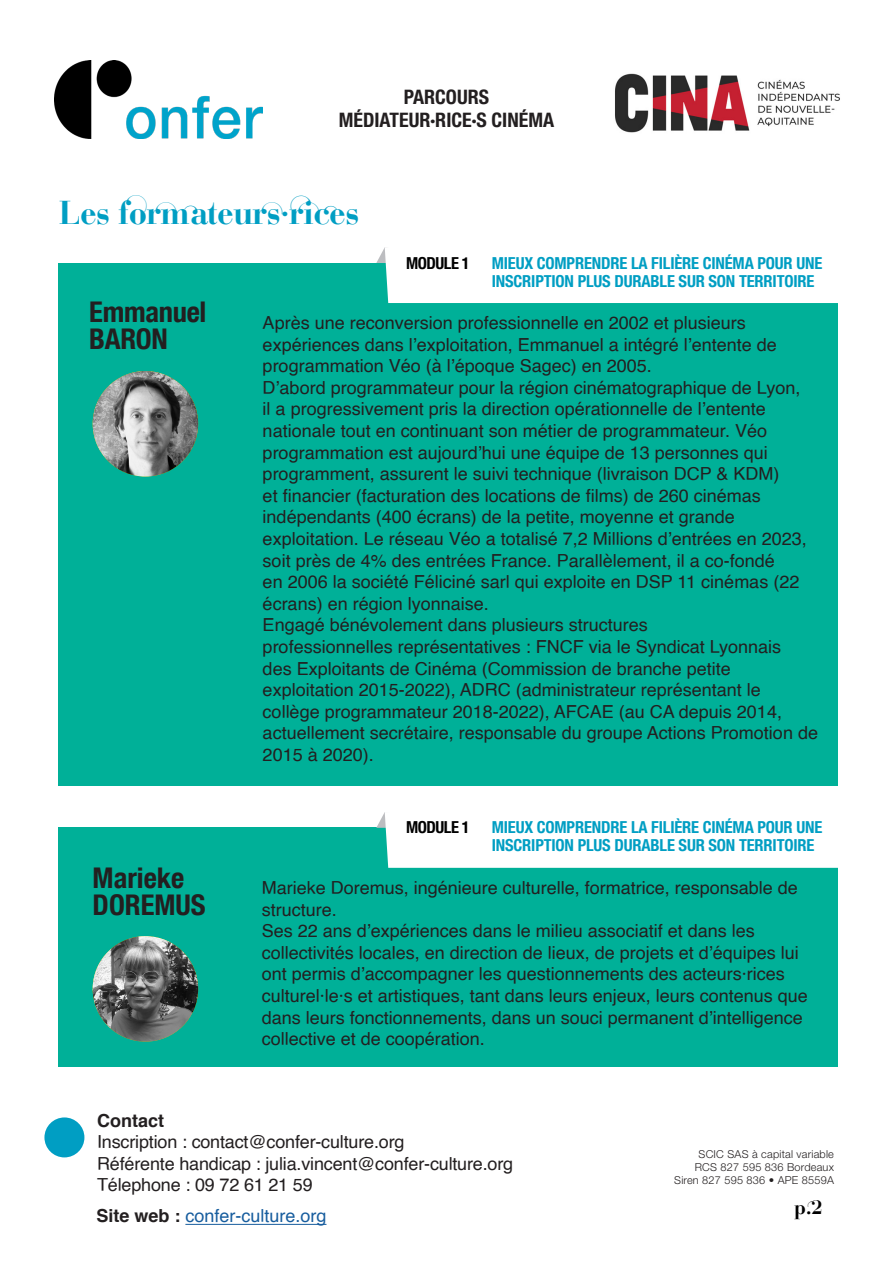
<style>
.page{position:relative;width:893px;height:1263px;background:#fff}
.page>*{position:absolute;margin:0;border:0;box-sizing:border-box;transform-origin:0 0}
.t1{font:700 33px "CO";letter-spacing:-.02em;color:#009ec3}
.List_Paragraph{font:700 condensed 28.5px/27px "Helvetica Neue LT";color:#231f20}
.t2{font:700 condensed 19.95px/23.9px "Helvetica Neue LT";color:#231f20;text-align:center}
.t3{font:700 19.5px "CO";color:#000}
.List_Paragraph-2{font:18px/21.6px "Helvetica";color:#231f20}
.t4{font:18px "Helvetica";color:#175d9e}
.t5{font:700 18px "Helvetica";color:#231f20}
.List_Paragraph-3{font:700 condensed 16.5px/18px "Helvetica Neue LT";letter-spacing:-.01em;color:#009ec3}
.t6{font:700 condensed 16.5px "Helvetica Neue LT";letter-spacing:-.03em;color:#000}
.t7{font:300 10.95px/13px "Helvetica Neue LT";letter-spacing:.02em;color:#231f20;text-align:right}
.s1{font-weight:700;color:#231f20}
</style>
<div class="page">
<div style="left:44px;top:1117px;width:40px;height:40px;background:#009ec3;border-radius:50%"></div>
<hr style="left:185px;top:1224px;width:141px;height:1px;background:#175d9e">
<img style="left:615px;top:73px;width:225px;height:60px">
<img style="left:54px;top:60px;width:209px;height:78px">
<div style="left:59px;top:263px;width:779px;height:523px;background:#00b098"></div>
<div style="left:376px;top:247px;width:462px;height:56px;background:#fff"></div>
<div style="left:59px;top:827px;width:779px;height:239px;background:#00b098"></div>
<img style="left:93px;top:936px;width:105px;height:105px;border-radius:52px">
<div style="left:376px;top:812px;width:462px;height:56px;background:#fff"></div>
<img style="left:93px;top:371px;width:105px;height:105px;border-radius:53px">
<p class="t2" style="left:339px;top:84px;width:217px">PARCOURS<br>MÉDIATEUR·RICE·S CINÉMA</p>
<p class="t1" style="left:59px;top:193px;width:302px">Les formateurs·rices</p>
<p class="t6" style="left:406px;top:253px;width:65px">MODULE 1</p>
<p class="List_Paragraph-3" style="left:492px;top:253px;width:332px">MIEUX COMPRENDRE LA FILIÈRE CINÉMA POUR UNE<br>INSCRIPTION PLUS DURABLE SUR SON TERRITOIRE</p>
<p class="List_Paragraph" style="left:89px;top:298px;width:119px">Emmanuel<br>BARON</p>
<p class="List_Paragraph" style="left:93px;top:864px;width:114px">Marieke<br>DOREMUS</p>
<p class="List_Paragraph-2" style="left:263px;top:312px;width:516px">Après une reconversion professionnelle en 2002 et plusieurs expériences dans l’exploitation, Emmanuel a intégré l’entente de programmation Véo (à l’époque Sagec) en 2005.</p>
<p class="List_Paragraph-2" style="left:263px;top:377px;width:557px">D’abord programmateur pour la région cinématographique de Lyon,<br>il a progressivement pris la direction opérationnelle de l’entente nationale tout en continuant son métier de programmateur. Véo programmation est aujourd’hui une équipe de 13 personnes qui programment, assurent le suivi technique (livraison DCP &amp; KDM)<br>et financier (facturation des locations de films) de 260 cinémas indépendants (400 écrans) de la petite, moyenne et grande exploitation. Le réseau Véo a totalisé 7,2 Millions d’entrées en 2023, soit près de 4% des entrées France. Parallèlement, il a co-fondé<br>en 2006 la société Féliciné sarl qui exploite en DSP 11 cinémas (22 écrans) en région lyonnaise.<br>Engagé bénévolement dans plusieurs structures<br>professionnelles représentatives : FNCF via le Syndicat Lyonnais<br>des Exploitants de Cinéma (Commission de branche petite exploitation 2015-2022), ADRC (administrateur représentant le collège programmateur 2018-2022), AFCAE (au CA depuis 2014, actuellement secrétaire, responsable du groupe Actions Promotion de 2015 à 2020).</p>
<p class="t6" style="left:406px;top:817px;width:65px">MODULE 1</p>
<p class="List_Paragraph-3" style="left:492px;top:818px;width:332px">MIEUX COMPRENDRE LA FILIÈRE CINÉMA POUR UNE<br>INSCRIPTION PLUS DURABLE SUR SON TERRITOIRE</p>
<p class="List_Paragraph-2" style="left:262px;top:877px;width:538px">Marieke Doremus, ingénieure culturelle, formatrice, responsable de structure.</p>
<p class="List_Paragraph-2" style="left:262px;top:921px;width:548px">Ses 22 ans d’expériences dans le milieu associatif et dans les collectivités locales, en direction de lieux, de projets et d’équipes lui ont permis d’accompagner les questionnements des acteurs·rices culturel·le·s et artistiques, tant dans leurs enjeux, leurs contenus que dans leurs fonctionnements, dans un souci permanent d’intelligence collective et de coopération.</p>
<p class="t5" style="left:97px;top:1106px;width:68px">Contact</p>
<p class="List_Paragraph-2" style="left:97px;top:1132px;width:418px">Inscription : contact@confer-culture.org<br>Référente handicap : julia.vincent@confer-culture.org<br>Télephone : 09 72 61 21 59</p>
<p class="t4" style="left:96px;top:1202px;width:232px"><span class="s1">Site web :</span> confer-culture.org</p>
<p class="t7" style="left:674px;top:1147px;width:161px">SCIC SAS à capital variable<br>RCS 827 595 836 Bordeaux<br>Siren 827 595 836 • APE 8559A</p>
<p class="t3" style="left:794px;top:1196px;width:30px">p.2</p>
</div>
